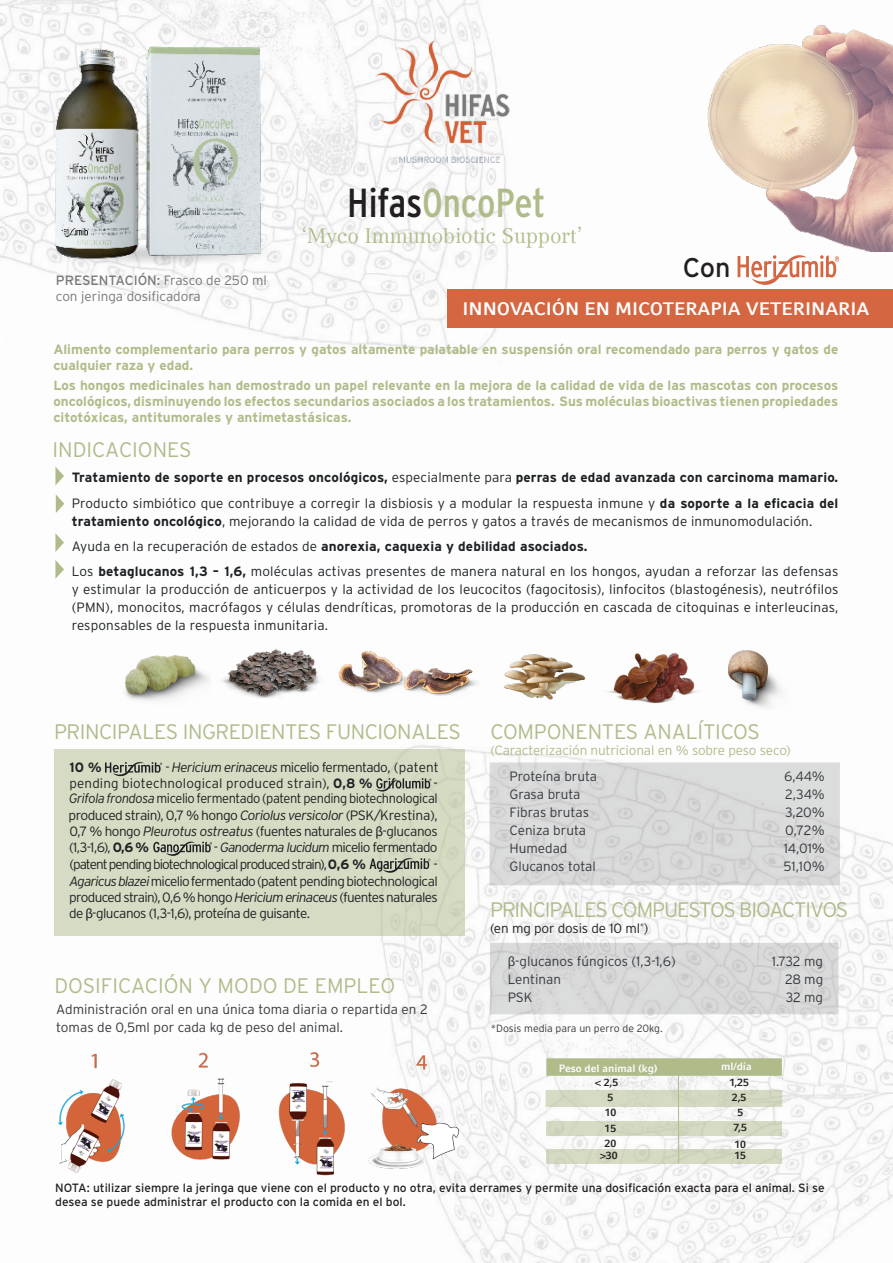
<style>
.page{position:relative;width:893px;height:1263px;background:#fff}
.page>*{position:absolute;margin:0;border:0;box-sizing:border-box;transform-origin:0 0}
.t1{font:40.5px "Interstate Condensed";color:#afbc8a}
.t2{font:27px "Interstate";color:#231f20}
.t3{font:300 21px "Interstate";letter-spacing:-.02em;color:#afbc8a}
.t4{font:300 21px "Interstate";color:#afbc8a}
.t5{font:300 21px "Interstate";letter-spacing:-.05em;color:#afbc8a}
.t6{font:21px "Compatil Text LT";color:#afbc8a}
.t7{font:700 18px "Compatil Fact LT";color:#fff}
.t8{font:300 13.5px/18px "Interstate";letter-spacing:-.03em;color:#1d2124;text-align:justify}
.t9{font:700 13.5px/16.2px "Interstate";color:#afbc8a}
.t10{font:300 13.5px/18px "Interstate";letter-spacing:.01em;color:#1d2124}
.t11{font:300 13.5px/18px "Interstate";color:#36393c}
.t12{font:700 13.5px "Interstate";letter-spacing:.01em;color:#1d2124}
.t13{font:300 13.5px "Interstate";letter-spacing:-.03em;color:#1d2124;scale:.95 1}
.t14{font:300 13.5px "Interstate";letter-spacing:-.05em;color:#1d2124}
.t15{font:300 13.5px "Interstate";letter-spacing:-.07em;color:#1d2124}
.t16{font:300 13.5px "Interstate";letter-spacing:-.01em;color:#afbc8a}
.t17{font:300 13.5px "Interstate";letter-spacing:-.055em;color:#1d2124}
.t18{font:13.5px "Interstate";color:#76787b}
.t19{font:300 13.5px "Interstate";color:#76787b}
.t20{font:300 13.5px "Interstate";letter-spacing:-.01em;color:#1d2124}
.t21{font:12px/14.4px "Interstate";color:#231f20}
.t22{font:700 10.5px "Compatil Fact LT";color:#231f20}
.t23{font:300 10.5px "Interstate";color:#36393c}
.t24{font:700 10.5px "Compatil Fact LT";color:#fff}
.s1{font-weight:300}
.s2{color:#231f20}
.s3{font-weight:700}
.s4{font-style:italic}
.s5{font-family:"Myriad Pro";font-weight:400}
</style>
<div class="page">
<img style="left:0;top:0;width:893px;height:1263px">
<div style="left:490px;top:943px;width:348px;height:71px;background:linear-gradient(to right,#d6d7d8,#d6d6d7)"></div>
<div style="left:490px;top:762px;width:350px;height:123px;background:linear-gradient(to right,#d6d6d7,#d8d9d9)"></div>
<div style="left:54px;top:749px;width:410px;height:187px;background:#d6dcc3"></div>
<div style="left:448px;top:290px;width:445px;height:38px;background:#d46742"></div>
<svg style="left:738px;top:251px;width:101px;height:36px"></svg>
<div style="left:546px;top:1058px;width:236px;height:18px;background:#afbc8a;border:2px solid #afbc8a"></div>
<div style="left:546px;top:1090px;width:236px;height:17px;background:#d4dac1"></div>
<div style="left:546px;top:1121px;width:236px;height:14px;background:#d4dac1"></div>
<div style="left:546px;top:1149px;width:236px;height:15px;background:#d4dbc2"></div>
<hr style="left:678px;top:1059px;width:1px;height:105px;background:#afbc8a">
<img style="left:657px;top:0;width:236px;height:251px">
<img style="left:93px;top:639px;width:118px;height:69px">
<img style="left:375px;top:20px;width:142px;height:156px">
<svg style="left:54px;top:466px;width:11px;height:21px"></svg>
<svg style="left:54px;top:494px;width:11px;height:21px"></svg>
<svg style="left:54px;top:533px;width:11px;height:21px"></svg>
<svg style="left:54px;top:560px;width:11px;height:21px"></svg>
<img style="left:30px;top:1052px;width:477px;height:137px">
<img style="left:327px;top:639px;width:160px;height:72px">
<svg style="left:105px;top:762px;width:57px;height:15px"></svg>
<svg style="left:376px;top:777px;width:55px;height:18px"></svg>
<img style="left:504px;top:630px;width:86px;height:92px">
<img style="left:206px;top:646px;width:134px;height:58px">
<img style="left:600px;top:636px;width:115px;height:74px">
<img style="left:716px;top:639px;width:74px;height:71px">
<img style="left:50px;top:26px;width:230px;height:242px">
<svg style="left:153px;top:841px;width:59px;height:15px"></svg>
<svg style="left:369px;top:858px;width:61px;height:15px"></svg>
<p class="t18" style="left:56px;top:273px;width:213px">PRESENTACIÓN: <span class="s1">Frasco de 250 ml</span></p>
<p class="t19" style="left:56px;top:289px;width:146px">con jeringa dosificadora</p>
<p class="t1" style="left:347px;top:181px;width:200px"><span class="s2">Hifas</span>OncoPet</p>
<p class="t6" style="left:301px;top:224px;width:283px">‘Myco Immunobiotic Support’</p>
<p class="t2" style="left:683px;top:252px;width:49px">Con</p>
<p class="t7" style="left:462px;top:298px;width:408px">INNOVACIÓN EN MICOTERAPIA VETERINARIA</p>
<p class="t9" style="left:53px;top:341px;width:786px">Alimento complementario para perros y gatos altamente palatable en suspensión oral recomendado para perros y gatos de cualquier raza y edad.</p>
<p class="t9" style="left:53px;top:377px;width:786px;text-align:justify">Los hongos medicinales han demostrado un papel relevante en la mejora de la calidad de vida de las mascotas con procesos oncológicos, disminuyendo los efectos secundarios asociados a los tratamientos. Sus moléculas bioactivas tienen propiedades citotóxicas, antitumorales y antimetastásicas.</p>
<p class="t4" style="left:53px;top:438px;width:141px">INDICACIONES</p>
<p class="t12" style="left:72px;top:470px;width:768px">Tratamiento de soporte en procesos oncológicos, <span class="s1">especialmente para</span> perras de edad avanzada con carcinoma mamario.</p>
<p class="t10" style="left:72px;top:494px;width:768px">Producto simbiótico que contribuye a corregir la disbiosis y a modular la respuesta inmune y <span class="s3">da soporte a la eficacia del tratamiento oncológico</span>, mejorando la calidad de vida de perros y gatos a través de mecanismos de inmunomodulación.</p>
<p class="t12" style="left:72px;top:539px;width:517px"><span class="s1">Ayuda en la recuperación de estados de</span> anorexia, caquexia y debilidad asociados.</p>
<p class="t8" style="left:72px;top:562px;width:768px">Los <span class="s3">betaglucanos 1,3 – 1,6,</span> moléculas activas presentes de manera natural en los hongos, ayudan a reforzar las defensas y estimular la producción de anticuerpos y la actividad de los leucocitos (fagocitosis), linfocitos (blastogénesis), neutrófilos (PMN), monocitos, macrófagos y células dendríticas, promotoras de la producción en cascada de citoquinas e interleucinas, responsables de la respuesta inmunitaria.</p>
<p class="t3" style="left:54px;top:720px;width:408px">PRINCIPALES INGREDIENTES FUNCIONALES</p>
<p class="t12" style="left:70px;top:760px;width:33px">10 %</p>
<p class="t8" style="left:165px;top:758px;width:275px">- <span class="s4">Hericium erinaceus</span> micelio fermentado, (patent</p>
<p class="t10" style="left:70px;top:774px;width:304px">pending biotechnological produced strain), <span class="s3">0,8 %</span></p>
<p class="t8" style="left:433px;top:774px;width:6px">-</p>
<p class="t8" style="left:68px;top:806px;width:371px">produced strain), 0,7 % hongo <span class="s4">Coriolus versicolor</span> (PSK<span class="s4">/</span>Krestina),</p>
<p class="t8" style="left:69px;top:838px;width:82px">(1,3-1,6), <span class="s3">0,6 %</span></p>
<p class="t17" style="left:214px;top:839px;width:225px">- <span class="s4">Ganoderma lucidum</span> micelio fermentado</p>
<p class="t15" style="left:69px;top:857px;width:298px">(patent pending biotechnological produced strain), <span class="s3">0,6 %</span></p>
<p class="t8" style="left:433px;top:855px;width:6px">-</p>
<p class="t13" style="left:69px;top:791px;width:389px"><span class="s4">Grifola frondosa</span> micelio fermentado (patent pending biotechnological</p>
<p class="t8" style="left:69px;top:822px;width:370px">0,7 % hongo <span class="s4">Pleurotus ostreatus</span> (fuentes naturales de <span class="s5">β</span>-glucanos</p>
<p class="t8" style="left:69px;top:872px;width:370px"><span class="s4">Agaricus blazei</span> micelio fermentado (patent pending biotechnological</p>
<p class="t14" style="left:69px;top:890px;width:370px">produced strain), 0,6 % hongo <span class="s4">Hericium erinaceus</span> (fuentes naturales</p>
<p class="t8" style="left:69px;top:904px;width:242px">de <span class="s5">β</span>-glucanos (1,3-1,6), proteína de guisante.</p>
<p class="t4" style="left:54px;top:974px;width:342px">DOSIFICACIÓN Y MODO DE EMPLEO</p>
<p class="t11" style="left:56px;top:1000px;width:373px">Administración oral en una única toma diaria o repartida en 2 tomas de 0,5ml por cada kg de peso del animal.</p>
<p class="t3" style="left:490px;top:720px;width:271px">COMPONENTES ANALÍTICOS</p>
<p class="t16" style="left:490px;top:743px;width:302px">(Caracterización nutricional en % sobre peso seco)</p>
<p class="t11" style="left:509px;top:767px;width:89px">Proteína bruta</p>
<p class="t11" style="left:784px;top:767px;width:42px">6,44%</p>
<p class="t11" style="left:509px;top:785px;width:73px">Grasa bruta</p>
<p class="t11" style="left:785px;top:785px;width:41px">2,34%</p>
<p class="t11" style="left:509px;top:803px;width:81px">Fibras brutas</p>
<p class="t11" style="left:785px;top:803px;width:41px">3,20%</p>
<p class="t11" style="left:509px;top:821px;width:78px">Ceniza bruta</p>
<p class="t11" style="left:785px;top:821px;width:41px">0,72%</p>
<p class="t11" style="left:509px;top:839px;width:60px">Humedad</p>
<p class="t11" style="left:784px;top:839px;width:43px">14,01%</p>
<p class="t11" style="left:509px;top:857px;width:88px">Glucanos total</p>
<p class="t11" style="left:783px;top:857px;width:43px">51,10%</p>
<p class="t5" style="left:490px;top:897px;width:360px">PRINCIPALES COMPUESTOS BIOACTIVOS</p>
<p class="t20" style="left:490px;top:921px;width:160px">(en mg por dosis de 10 ml<sup>*</sup>)</p>
<p class="t11" style="left:508px;top:952px;width:170px"><span class="s5">β</span>-glucanos fúngicos (1,3-1,6)</p>
<p class="t11" style="left:772px;top:952px;width:53px">1.732 mg</p>
<p class="t11" style="left:508px;top:970px;width:55px">Lentinan</p>
<p class="t11" style="left:785px;top:970px;width:39px">28 mg</p>
<p class="t11" style="left:508px;top:988px;width:26px">PSK</p>
<p class="t11" style="left:786px;top:988px;width:39px">32 mg</p>
<p class="t23" style="left:491px;top:1022px;width:173px">*Dosis media para un perro de 20kg.</p>
<p class="t24" style="left:559px;top:1062px;width:100px">Peso del animal (kg)</p>
<p class="t24" style="left:721px;top:1060px;width:32px">ml/día</p>
<p class="t22" style="left:595px;top:1076px;width:25px">&lt; 2,5</p>
<p class="t22" style="left:608px;top:1091px;width:7px">5</p>
<p class="t22" style="left:605px;top:1106px;width:13px">10</p>
<p class="t22" style="left:605px;top:1122px;width:13px">15</p>
<p class="t22" style="left:605px;top:1137px;width:13px">20</p>
<p class="t22" style="left:600px;top:1149px;width:19px">&gt;30</p>
<p class="t22" style="left:729px;top:1076px;width:21px">1,25</p>
<p class="t22" style="left:732px;top:1091px;width:16px">2,5</p>
<p class="t22" style="left:737px;top:1106px;width:7px">5</p>
<p class="t22" style="left:734px;top:1121px;width:15px">7,5</p>
<p class="t22" style="left:734px;top:1138px;width:13px">10</p>
<p class="t22" style="left:734px;top:1150px;width:13px">15</p>
<p class="t21" style="left:55px;top:1180px;width:771px">NOTA: utilizar siempre la jeringa que viene con el producto y no otra, evita derrames y permite una dosificación exacta para el animal. Si se desea se puede administrar el producto con la comida en el bol.</p>
</div>
